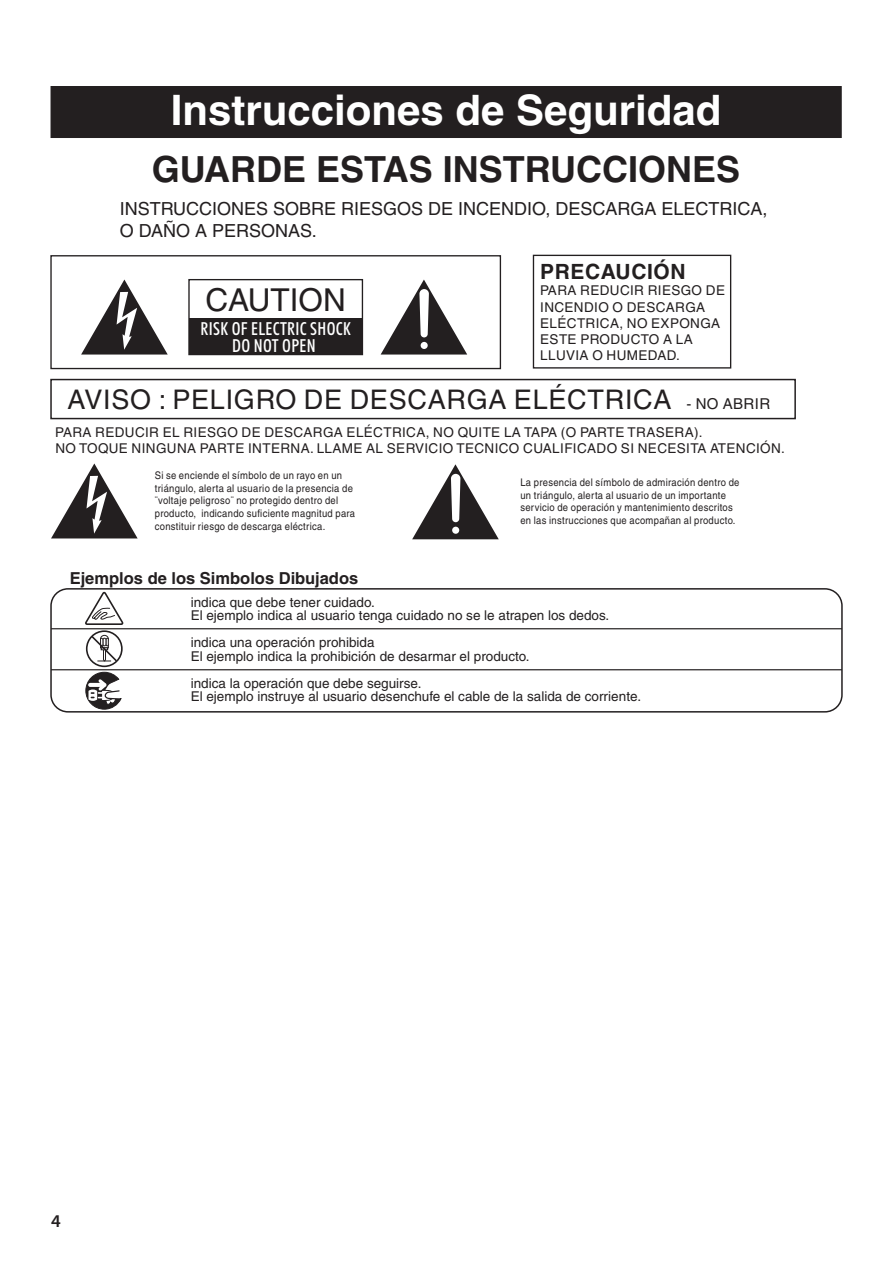
<style>
.page{position:relative;width:893px;height:1263px;background:#fff}
.page>*{position:absolute;margin:0;border:0;box-sizing:border-box;transform-origin:0 0}
.t1{font:700 42px "Helvetica";color:#fff}
.t2{font:700 36px "Helvetica";color:#231f20}
.t3{font:31.5px "Helvetica";color:#231f20}
.t4{font:27px "Helvetica";letter-spacing:.03em;color:#231f20}
.t5{font:700 21px "Helvetica";letter-spacing:.03em;color:#231f20}
.t6{font:18px/21.6px "Helvetica";color:#231f20}
.t7{font:500 condensed 18px/17.4px "Futura BT";letter-spacing:.02em;color:#fff;text-align:center}
.t8{font:600 18px "Myriad Pro";color:#231f20}
.t9{font:700 16.5px "Helvetica";color:#231f20}
.t10{font:13.5px/13.8px "Helvetica";color:#231f20}
.t11{font:13.5px/16.2px "Helvetica";letter-spacing:.03em;color:#231f20}
.t12{font:10.5px/12.6px "Helvetica";letter-spacing:.03em;color:#231f20;scale:.9 1}
.s1{font-size:15px}
</style>
<div class="page">
<div style="left:51px;top:86px;width:790px;height:52px;background:#231f20"></div>
<div style="left:50px;top:588px;width:793px;height:124px;border:2px solid #231f20;border-radius:17px"></div>
<hr style="left:51px;top:628px;width:791px;height:1px;background:#231f20">
<hr style="left:51px;top:669px;width:791px;height:1px;background:#231f20">
<svg style="left:85px;top:590px;width:40px;height:35px"></svg>
<div style="left:86px;top:630px;width:37px;height:37px;border:2px solid #231f20;border-radius:50%"></div>
<svg style="left:90px;top:634px;width:29px;height:29px"></svg>
<svg style="left:86px;top:672px;width:35px;height:37px"></svg>
<div style="left:189px;top:318px;width:174px;height:37px;background:#231f20"></div>
<div style="left:188px;top:279px;width:175px;height:76px;border:1px solid #231f20"></div>
<div style="left:50px;top:255px;width:451px;height:114px;border:1px solid #231f20"></div>
<svg style="left:381px;top:280px;width:86px;height:75px"></svg>
<div style="left:421px;top:342px;width:7px;height:7px;background:#fff;border-radius:50%"></div>
<svg style="left:81px;top:280px;width:87px;height:75px"></svg>
<div style="left:50px;top:379px;width:746px;height:40px;border:2px solid #231f20"></div>
<svg style="left:412px;top:464px;width:87px;height:75px"></svg>
<div style="left:452px;top:527px;width:7px;height:7px;background:#fff;border-radius:50%"></div>
<svg style="left:51px;top:463px;width:87px;height:75px"></svg>
<div style="left:533px;top:255px;width:198px;height:114px;border:1px solid #231f20"></div>
<h1 class="t1" style="left:171px;top:85px;width:552px">Instrucciones de Seguridad</h1>
<h2 class="t2" style="left:152px;top:147px;width:590px">GUARDE ESTAS INSTRUCCIONES</h2>
<h3 class="t6" style="left:120px;top:198px;width:649px">INSTRUCCIONES SOBRE RIESGOS DE INCENDIO, DESCARGA ELECTRICA,<br>O DAÑO A PERSONAS.</h3>
<h3 class="t5" style="left:540px;top:259px;width:147px">PRECAUCIÓN</h3>
<p class="t11" style="left:540px;top:282px;width:186px">PARA REDUCIR RIESGO DE<br>INCENDIO O DESCARGA<br>ELÉCTRICA, NO EXPONGA<br>ESTE PRODUCTO A LA<br>LLUVIA O HUMEDAD.</p>
<h3 class="t3" style="left:206px;top:282px;width:142px">CAUTION</h3>
<h3 class="t7" style="left:201px;top:320px;width:152px">RISK OF ELECTRIC SHOCK<br>DO NOT OPEN</h3>
<h3 class="t4" style="left:68px;top:384px;width:704px">AVISO : PELIGRO DE DESCARGA ELÉCTRICA <span class="s1">- NO ABRIR</span></h3>
<p class="t11" style="left:55px;top:424px;width:731px">PARA REDUCIR EL RIESGO DE DESCARGA ELÉCTRICA, NO QUITE LA TAPA (O PARTE TRASERA).<br>NO TOQUE NINGUNA PARTE INTERNA. LLAME AL SERVICIO TECNICO CUALIFICADO SI NECESITA ATENCIÓN.</p>
<p class="t12" style="left:155px;top:469px;width:224px">Si se enciende el símbolo de un rayo en un triángulo, alerta al usuario de la presencia de ¨voltaje peligroso¨ no protegido dentro del producto, indicando suficiente magnitud para constituir riesgo de descarga eléctrica.</p>
<p class="t12" style="left:520px;top:476px;width:245px">La presencia del símbolo de admiración dentro de un triángulo, alerta al usuario de un importante servicio de operación y mantenimiento descritos en las instrucciones que acompañan al producto.</p>
<h3 class="t9" style="left:70px;top:568px;width:290px">Ejemplos de los Simbolos Dibujados</h3>
<p class="t10" style="left:191px;top:595px;width:420px">indica que debe tener cuidado.<br>El ejemplo indica al usuario tenga cuidado no se le atrapen los dedos.</p>
<p class="t10" style="left:191px;top:635px;width:340px">indica una operación prohibida<br>El ejemplo indica la prohibición de desarmar el producto.</p>
<p class="t10" style="left:191px;top:676px;width:452px">indica la operación que debe seguirse.<br>El ejemplo instruye al usuario desenchufe el cable de la salida de corriente.</p>
<h3 class="t8" style="left:51px;top:1209px;width:11px">4</h3>
</div>
